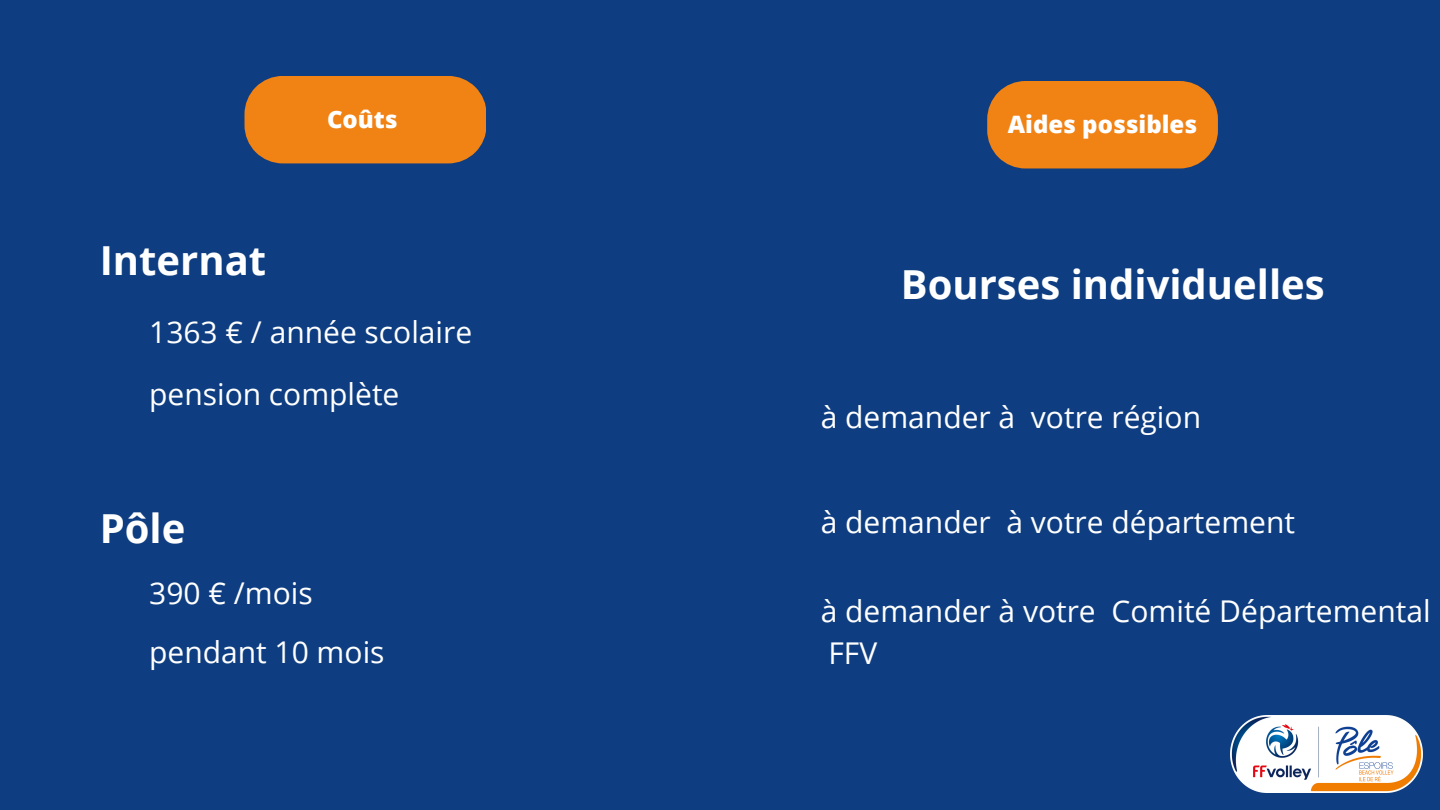
<style>
.page{position:relative;width:1440px;height:810px;background:#0e3e81}
.page>*{position:absolute;margin:0;border:0;box-sizing:border-box;transform-origin:0 0}
.t1{font:700 40px "Open Sans";color:#fff}
.t2{font:30px/62.8px "Open Sans";color:#fff}
.t3{font:800 24px "Open Sans";color:#fff}
</style>
<div class="page">
<div style="left:245px;top:76px;width:241px;height:87px;background:#f18214"></div>
<div style="left:987px;top:81px;width:231px;height:87px;background:#f18214"></div>
<img style="left:1230px;top:715px;width:192px;height:77px">
<h1 class="t1" style="left:100px;top:232px;width:168px">Internat</h1>
<p class="t3" style="left:327px;top:102px;width:72px">Coûts</p>
<p class="t3" style="left:1008px;top:107px;width:191px">Aides possibles</p>
<h1 class="t1" style="left:901px;top:256px;width:425px">Bourses individuelles</h1>
<p class="t2" style="left:149px;top:300px;width:324px">1363 € / année scolaire pension complète</p>
<h1 class="t1" style="left:100px;top:500px;width:87px">Pôle</h1>
<p class="t2" style="left:149px;top:563px;width:237px;line-height:58.8px">390 € /mois pendant 10 mois</p>
<p class="t2" style="left:821px;top:385px;width:382px">à demander à votre région</p>
<p class="t2" style="left:821px;top:490px;width:476px">à demander à votre département</p>
<p class="t2" style="left:821px;top:589px;width:611px;line-height:42px">à demander à votre Comité Départemental<br>FFV</p>
</div>
